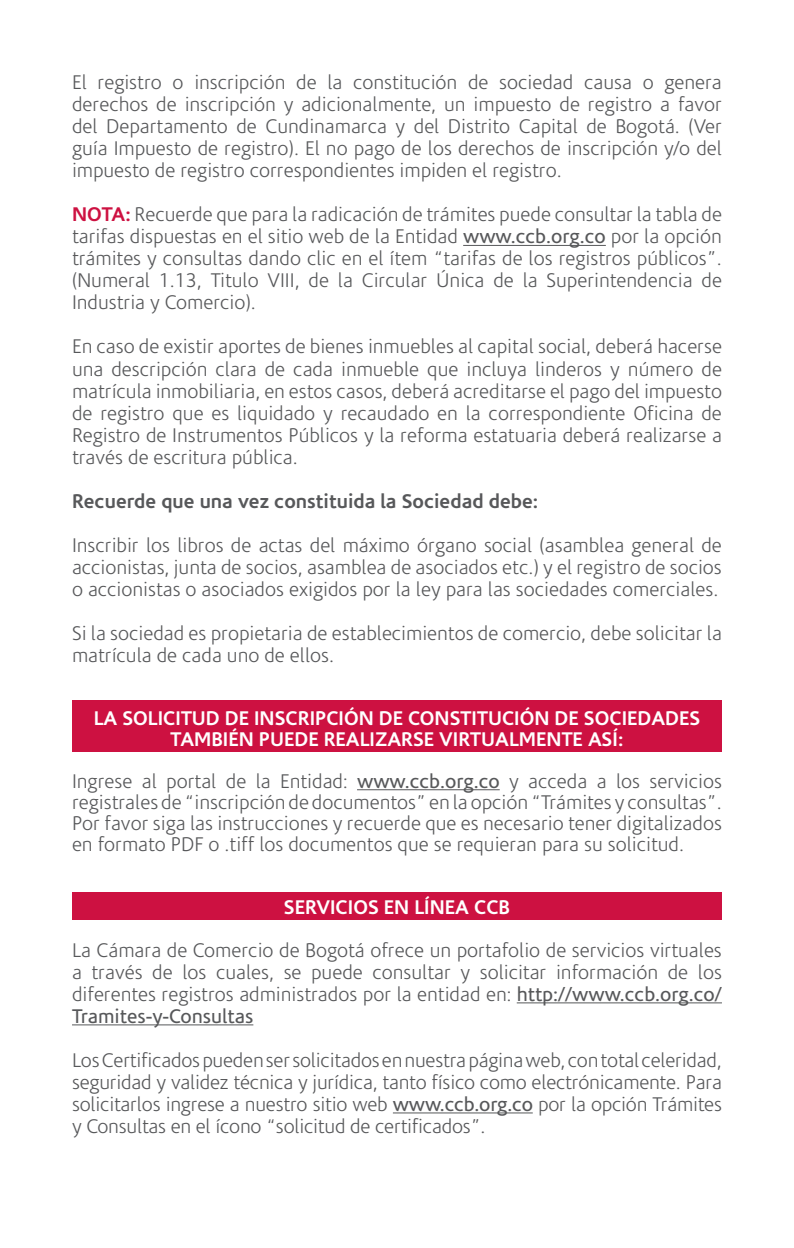
<style>
.page{position:relative;width:794px;height:1248px;background:#fff}
.page>*{position:absolute;margin:0;border:0;box-sizing:border-box;transform-origin:0 0}
.t1{font:300 20px/22px "Corisande";color:#57585a;text-align:justify}
.t2{font:700 20px/21px "Corisande";color:#fff;text-align:center}
.t3{font:700 20px "Corisande";color:#57585a}
.s1{font-weight:700;color:#cd1141}
.s2{font-weight:400}
</style>
<div class="page">
<div style="left:72px;top:891px;width:650px;height:28px;background:#cd1141"></div>
<div style="left:72px;top:700px;width:650px;height:51px;background:#cd1141"></div>
<hr style="left:463px;top:245px;width:143px;height:1px;background:#57585a">
<hr style="left:357px;top:789px;width:143px;height:1px;background:#57585a">
<hr style="left:517px;top:1002px;width:205px;height:1px;background:#57585a">
<hr style="left:72px;top:1024px;width:181px;height:1px;background:#57585a">
<hr style="left:393px;top:1112px;width:140px;height:1px;background:#57585a">
<p class="t1" style="left:72px;top:72px;width:651px">El registro o inscripción de la constitución de sociedad causa o genera derechos de inscripción y adicionalmente, un impuesto de registro a favor del Departamento de Cundinamarca y del Distrito Capital de Bogotá. (Ver guía Impuesto de registro). El no pago de los derechos de inscripción y/o del impuesto de registro correspondientes impiden el registro.</p>
<p class="t1" style="left:72px;top:204px;width:651px"><span class="s1">NOTA:</span> Recuerde que para la radicación de trámites puede consultar la tabla de tarifas dispuestas en el sitio web de la Entidad <span class="s2">www.ccb.org.co</span> por la opción trámites y consultas dando clic en el ítem “tarifas de los registros públicos”. (Numeral 1.13, Titulo VIII, de la Circular Única de la Superintendencia de Industria y Comercio).</p>
<p class="t1" style="left:72px;top:336px;width:651px">En caso de existir aportes de bienes inmuebles al capital social, deberá hacerse una descripción clara de cada inmueble que incluya linderos y número de matrícula inmobiliaria, en estos casos, deberá acreditarse el pago del impuesto de registro que es liquidado y recaudado en la correspondiente Oficina de Registro de Instrumentos Públicos y la reforma estatuaria deberá realizarse a través de escritura pública.</p>
<p class="t3" style="left:72px;top:489px;width:468px">Recuerde que una vez constituida la Sociedad debe:</p>
<p class="t1" style="left:72px;top:534px;width:651px">Inscribir los libros de actas del máximo órgano social (asamblea general de accionistas, junta de socios, asamblea de asociados etc.) y el registro de socios o accionistas o asociados exigidos por la ley para las sociedades comerciales.</p>
<p class="t1" style="left:72px;top:622px;width:651px">Si la sociedad es propietaria de establecimientos de comercio, debe solicitar la matrícula de cada uno de ellos.</p>
<p class="t2" style="left:94px;top:707px;width:608px">LA SOLICITUD DE INSCRIPCIÓN DE CONSTITUCIÓN DE SOCIEDADES<br>TAMBIÉN PUEDE REALIZARSE VIRTUALMENTE ASÍ:</p>
<p class="t1" style="left:72px;top:771px;width:651px;line-height:21px">Ingrese al portal de la Entidad: <span class="s2">www.ccb.org.co</span> y acceda a los servicios registrales de “inscripción de documentos” en la opción “Trámites y consultas”.<br>Por favor siga las instrucciones y recuerde que es necesario tener digitalizados en formato PDF o .tiff los documentos que se requieran para su solicitud.</p>
<p class="t2" style="left:284px;top:896px;width:228px">SERVICIOS EN LÍNEA CCB</p>
<p class="t1" style="left:72px;top:939px;width:651px">La Cámara de Comercio de Bogotá ofrece un portafolio de servicios virtuales a través de los cuales, se puede consultar y solicitar información de los diferentes registros administrados por la entidad en: <span class="s2">http://www.ccb.org.co/ Tramites-y-Consultas</span></p>
<p class="t1" style="left:72px;top:1049px;width:651px">Los Certificados pueden ser solicitados en nuestra página web, con total celeridad, seguridad y validez técnica y jurídica, tanto físico como electrónicamente. Para solicitarlos ingrese a nuestro sitio web <span class="s2">www.ccb.org.co</span> por la opción Trámites y Consultas en el ícono “solicitud de certificados”.</p>
</div>
